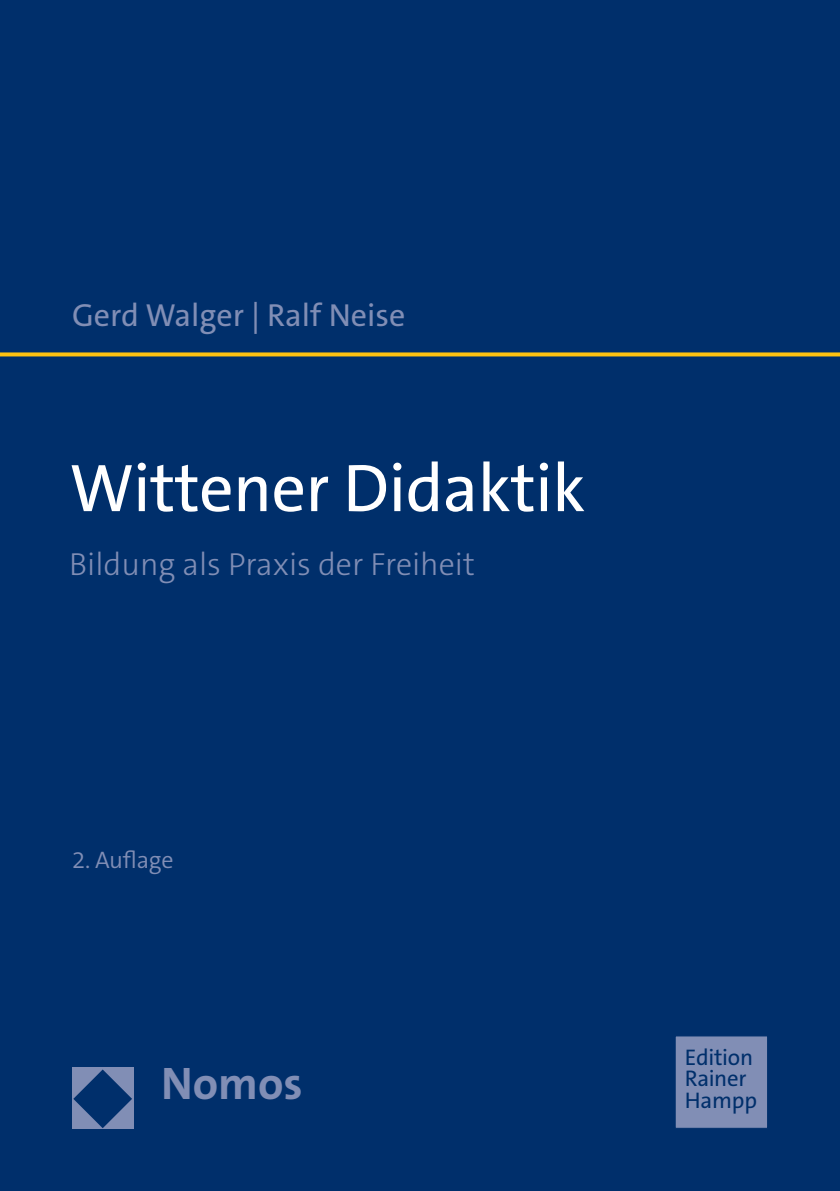
<style>
.page{position:relative;width:840px;height:1191px;background:#fff}
.page>*{position:absolute;margin:0;border:0;box-sizing:border-box;transform-origin:0 0}
.t1{font:68px "The Sans C5";letter-spacing:-.01em;color:#fff}
.t2{font:700 46px "The Sans C5";color:#818eb5}
.t3{font:300 32px "The Sans C5";color:#818eb5}
.t4{font:32px "The Sans C5";color:#818eb5}
.t5{font:300 24px "The Sans C5";letter-spacing:-.01em;color:#818eb5}
.t6{font:22.8px/21.8px "The Sans C5";letter-spacing:-.01em;color:#002f6b}
</style>
<div class="page">
<div style="left:0;top:0;width:839px;height:1191px;background:#002f6b"></div>
<div style="left:674px;top:1035px;width:93px;height:93px;background:#818eb5;border:1px solid #002f6b"></div>
<svg style="left:0;top:352px;width:839px;height:4px;background:#e0b11a"></svg>
<div style="left:72px;top:1068px;width:61px;height:61px;background:#818eb5"></div>
<svg style="left:73px;top:1069px;width:59px;height:59px"></svg>
<p class="t4" style="left:72px;top:294px;width:334px">Gerd Walger | Ralf Neise</p>
<h1 class="t1" style="left:69px;top:444px;width:517px">Wittener Didaktik</h1>
<p class="t3" style="left:69px;top:543px;width:407px">Bildung als Praxis der Freiheit</p>
<p class="t5" style="left:72px;top:845px;width:103px">2. Auflage</p>
<h2 class="t2" style="left:161px;top:1053px;width:143px">Nomos</h2>
<p class="t6" style="left:684px;top:1046px;width:74px">Edition<br>Rainer<br>Hampp</p>
</div>
